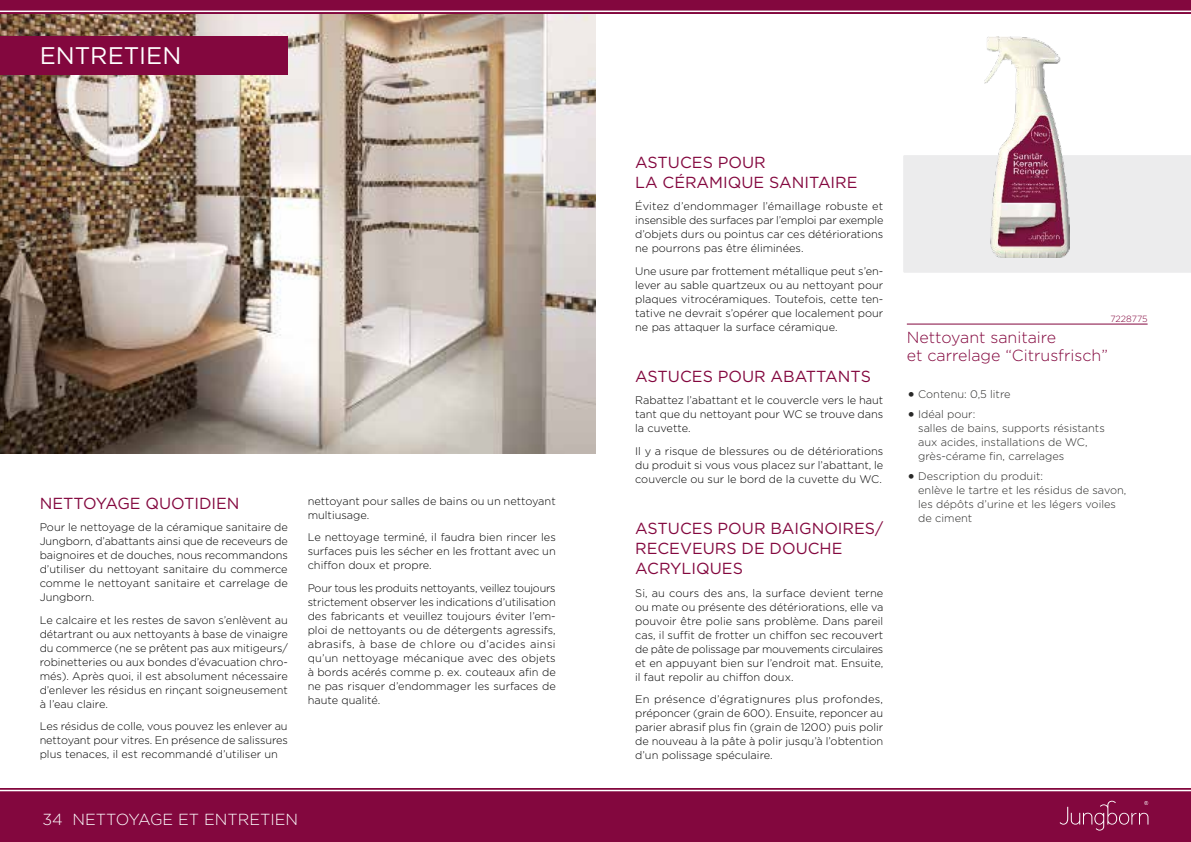
<style>
.page{position:relative;width:1191px;height:842px;background:#fff}
.page>*{position:absolute;margin:0;border:0;box-sizing:border-box;transform-origin:0 0}
.t1{font:24px "Gotham";color:#fff}
.t2{font:16px/20px "Gotham";color:#83073e}
.t3{font:300 16px/18px "Gotham";color:#83073e}
.t4{font:300 16px "Gotham";color:#fff}
.t5{font:300 11px/14px "Gotham";color:#000;text-align:justify}
.t6{font:300 11px/14px "Gotham";color:#282827}
.t7{font:300 9px "Gotham";letter-spacing:-.005em;color:#83073e}
.s1{font-size:19px}
</style>
<div class="page">
<div style="left:903px;top:155px;width:288px;height:118px;background:#ececed"></div>
<img style="left:984px;top:37px;width:85px;height:220px">
<img style="left:0;top:14px;width:595px;height:440px">
<div style="left:0;top:0;width:1191px;height:14px;background:#83073e"></div>
<hr style="left:0;top:11px;width:1191px;height:1px;background:#fff">
<div style="left:0;top:788px;width:1191px;height:54px;background:#83073e"></div>
<hr style="left:0;top:790px;width:1191px;height:1px;background:#fff">
<div style="left:0;top:37px;width:288px;height:38px;background:#83073e"></div>
<hr style="left:907px;top:324px;width:240px;height:1px;background:#83073e">
<svg style="left:1059px;top:801px;width:89px;height:29px"></svg>
<h1 class="t1" style="left:40px;top:41px;width:143px">ENTRETIEN</h1>
<h2 class="t2" style="left:40px;top:493px;width:201px">NETTOYAGE QUOTIDIEN</h2>
<p class="t5" style="left:40px;top:520px;width:250px">Pour le nettoyage de la céramique sanitaire de Jungborn, d’abattants ainsi que de receveurs de baignoires et de douches, nous recommandons d’utiliser du nettoyant sanitaire du commerce comme le nettoyant sanitaire et carrelage de Jungborn.</p>
<p class="t5" style="left:40px;top:613px;width:250px">Le calcaire et les restes de savon s’enlèvent au détartrant ou aux nettoyants à base de vinaigre du commerce (ne se prêtent pas aux mitigeurs/ robinetteries ou aux bondes d’évacuation chro&shy;més). Après quoi, il est absolument nécessaire d’enlever les résidus en rinçant soigneusement à l’eau claire.</p>
<p class="t5" style="left:40px;top:719px;width:250px">Les résidus de colle, vous pouvez les enlever au nettoyant pour vitres. En présence de salissures plus tenaces, il est recommandé d’utiliser un</p>
<p class="t5" style="left:308px;top:494px;width:250px">nettoyant pour salles de bains ou un nettoyant multiusage.</p>
<p class="t5" style="left:308px;top:530px;width:250px">Le nettoyage terminé, il faudra bien rincer les surfaces puis les sécher en les frottant avec un chiffon doux et propre.</p>
<p class="t5" style="left:308px;top:581px;width:250px">Pour tous les produits nettoyants, veillez toujours strictement observer les indications d’utilisation des fabricants et veuillez toujours éviter l’em&shy;ploi de nettoyants ou de détergents agressifs, abrasifs, à base de chlore ou d’acides ainsi qu’un nettoyage mécanique avec des objets à bords acérés comme p. ex. couteaux afin de ne pas risquer d’endommager les surfaces de haute qualité.</p>
<h2 class="t4" style="left:43px;top:809px;width:257px">34 NETTOYAGE ET ENTRETIEN</h2>
<h2 class="t2" style="left:635px;top:152px;width:224px">ASTUCES POUR<br>LA CÉRAMIQUE SANITAIRE</h2>
<p class="t5" style="left:635px;top:199px;width:250px">Évitez d’endommager l’émaillage robuste et insensible des surfaces par l’emploi par exemple d’objets durs ou pointus car ces détériorations ne pourrons pas être éliminées.</p>
<p class="t5" style="left:635px;top:264px;width:250px">Une usure par frottement métallique peut s’en&shy;lever au sable quartzeux ou au nettoyant pour plaques vitrocéramiques. Toutefois, cette ten&shy;tative ne devrait s’opérer que localement pour ne pas attaquer la surface céramique.</p>
<h2 class="t2" style="left:635px;top:366px;width:237px">ASTUCES POUR ABATTANTS</h2>
<p class="t5" style="left:635px;top:393px;width:250px">Rabattez l’abattant et le couvercle vers le haut tant que du nettoyant pour WC se trouve dans la cuvette.</p>
<p class="t5" style="left:635px;top:444px;width:250px">Il y a risque de blessures ou de détériorations du produit si vous vous placez sur l’abattant, le couvercle ou sur le bord de la cuvette du WC.</p>
<h2 class="t2" style="left:635px;top:518px;width:250px">ASTUCES POUR BAIGNOIRES/<br>RECEVEURS DE DOUCHE<br>ACRYLIQUES</h2>
<p class="t5" style="left:635px;top:585px;width:250px">Si, au cours des ans, la surface devient terne ou mate ou présente des détériorations, elle va pouvoir être polie sans problème. Dans pareil cas, il suffit de frotter un chiffon sec recouvert de pâte de polissage par mouvements circulaires et en appuyant bien sur l’endroit mat. Ensuite, il faut repolir au chiffon doux.</p>
<p class="t5" style="left:635px;top:692px;width:250px">En présence d’égratignures plus profondes, préponcer (grain de 600). Ensuite, reponcer au parier abrasif plus fin (grain de 1200) puis polir de nouveau à la pâte à polir jusqu’à l’obtention d’un polissage spéculaire.</p>
<p class="t7" style="left:1110px;top:313px;width:39px">7228775</p>
<h2 class="t3" style="left:907px;top:328px;width:203px">Nettoyant sanitaire<br>et carrelage “Citrusfrisch”</h2>
<p class="t6" style="left:907px;top:387px;width:105px"><span class="s1">•</span> Contenu: 0,5 litre</p>
<p class="t6" style="left:918px;top:407px;width:188px;text-indent:-11px"><span class="s1">•</span> Idéal pour:<br>salles de bains, supports résistants aux acides, installations de WC, grès-cérame fin, carrelages</p>
<p class="t6" style="left:918px;top:469px;width:210px;text-indent:-11px"><span class="s1">•</span> Description du produit:<br>enlève le tartre et les résidus de savon, les dépôts d’urine et les légers voiles de ciment</p>
</div>
